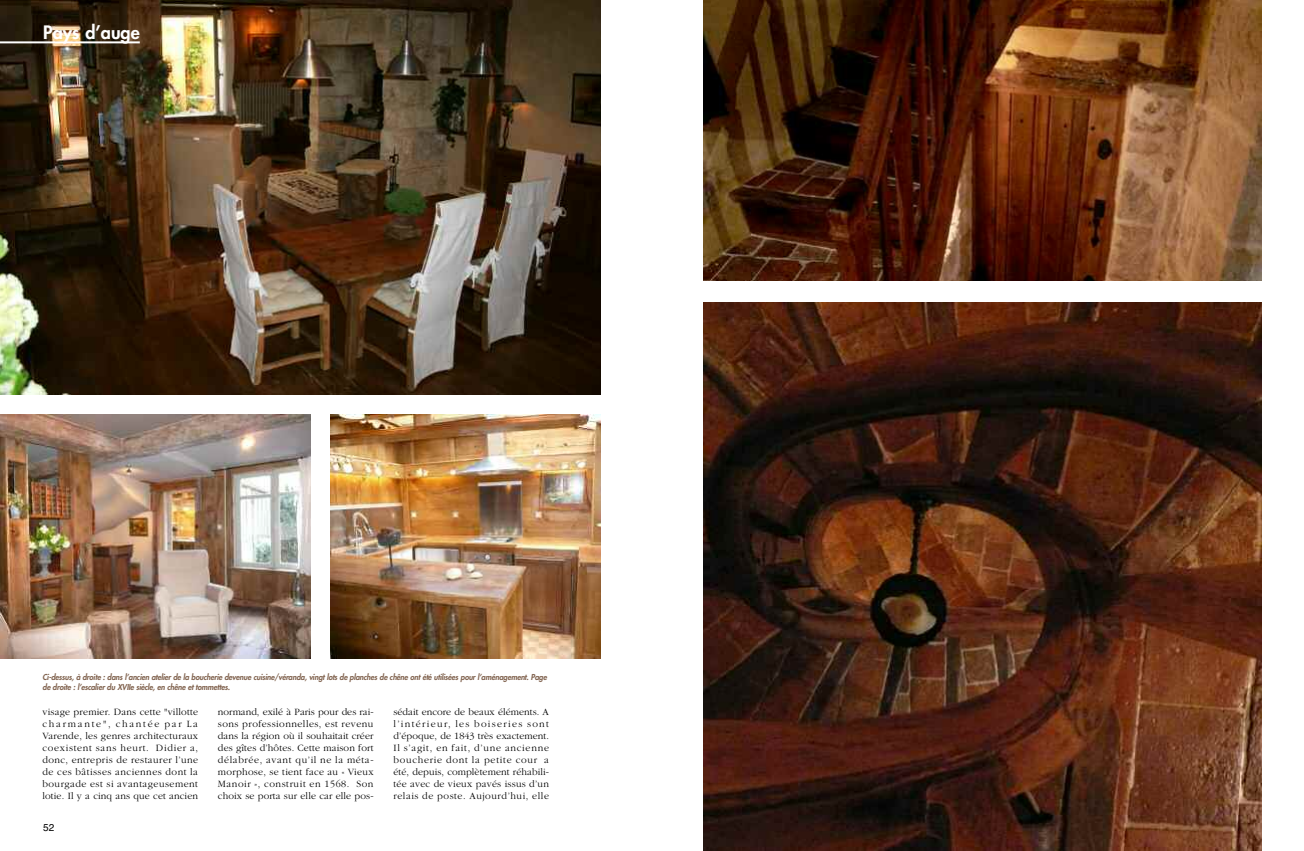
<style>
.page{position:relative;width:1304px;height:851px;background:#fff}
.page>*{position:absolute;margin:0;border:0;box-sizing:border-box;transform-origin:0 0}
.t1{font:800 18px "Futura";color:#fff}
.t2{font:300 10px/12px "Garamond";letter-spacing:.04em;color:#000;text-align:justify}
.t3{font:10px "Helvetica";color:#000}
.t4{font:italic 800 8px/10.7px "Futura";letter-spacing:-.025em;color:#81634f;scale:.96 1}
</style>
<div class="page">
<img style="left:703px;top:0;width:558px;height:281px">
<img style="left:703px;top:302px;width:558px;height:548px">
<img style="left:0;top:0;width:601px;height:394px">
<img style="left:0;top:414px;width:310px;height:244px">
<img style="left:331px;top:414px;width:270px;height:244px">
<hr style="left:0;top:41px;width:140px;height:2px;background:#fff">
<h1 class="t1" style="left:43px;top:23px;width:98px">Pays d’auge</h1>
<p class="t4" style="left:43px;top:672px;width:527px">Ci-dessus, à droite : dans l’ancien atelier de la boucherie devenue cuisine/véranda, vingt lots de planches de chêne ont été utilisées pour l’aménagement. Page de droite : l’escalier du XVIIe siècle, en chêne et tommettes.</p>
<p class="t2" style="left:43px;top:705px;width:157px">visage premier. Dans cette "villotte charmante", chantée par La Varende, les genres architecturaux coexistent sans heurt. Didier a, donc, entrepris de restaurer l’une de ces bâtisses anciennes dont la bourgade est si avantageusement lotie. Il y a cinq ans que cet ancien</p>
<p class="t2" style="left:218px;top:705px;width:157px">normand, exilé à Paris pour des rai&shy;sons professionnelles, est revenu dans la région où il souhaitait créer des gîtes d’hôtes. Cette maison fort délabrée, avant qu’il ne la méta&shy;morphose, se tient face au « Vieux Manoir », construit en 1568. Son choix se porta sur elle car elle pos-</p>
<p class="t2" style="left:393px;top:705px;width:157px">sédait encore de beaux éléments. A l’intérieur, les boiseries sont d’époque, de 1843 très exactement.<br>Il s’agit, en fait, d’une ancienne boucherie dont la petite cour a été, depuis, complètement réhabili&shy;tée avec de vieux pavés issus d’un relais de poste. Aujourd’hui, elle</p>
<p class="t3" style="left:43px;top:821px;width:13px">52</p>
</div>
